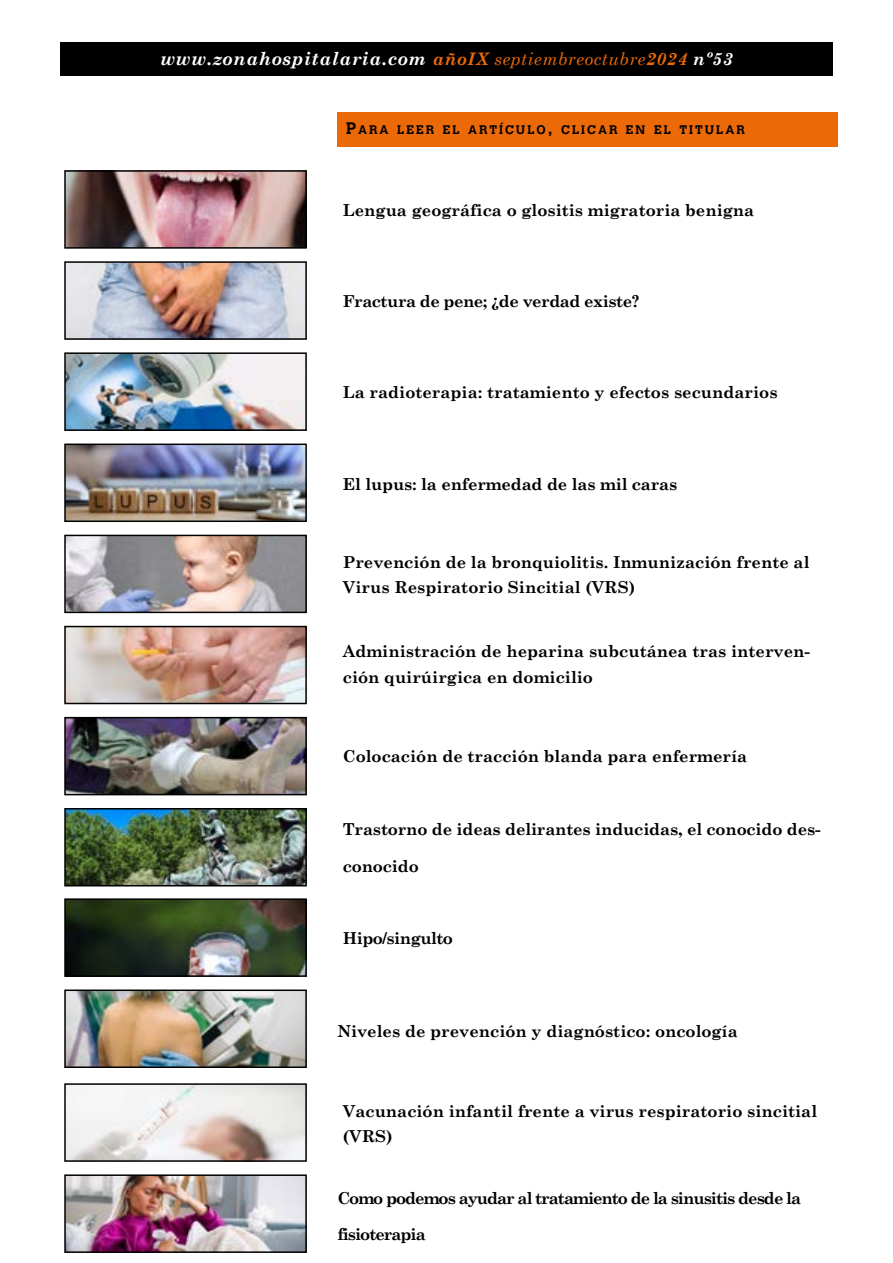
<style>
.page{position:relative;width:893px;height:1263px;background:#fff}
.page>*{position:absolute;margin:0;border:0;box-sizing:border-box;transform-origin:0 0}
.t1{font:italic 700 18px "Century Schoolbook";letter-spacing:.03em;color:#fff}
.t2{font:700 16.5px/25.5px "Century Schoolbook";color:#000}
.t3{font:700 16.5px/36px "Century Schoolbook";letter-spacing:-.06em;color:#000}
.t4{font:700 16.5px "Century Schoolbook";letter-spacing:-.03em;color:#000}
.t5{font:700 12.3px "Calvert MT Std";letter-spacing:.16em;color:#000}
.s1{font-size:17.25px;color:#ec6907}
.s2{font-weight:400;font-size:17.25px;color:#ec6907}
.s3{font-size:17.25px}
.s4{font-size:16.5px}
</style>
<div class="page">
<img style="left:67px;top:173px;width:237px;height:73px">
<div style="left:64px;top:170px;width:243px;height:79px;border:2px solid #000"></div>
<img style="left:67px;top:264px;width:237px;height:73px">
<div style="left:64px;top:261px;width:243px;height:79px;border:2px solid #000"></div>
<img style="left:67px;top:355px;width:237px;height:73px">
<div style="left:64px;top:352px;width:243px;height:79px;border:2px solid #000"></div>
<img style="left:67px;top:446px;width:237px;height:73px">
<div style="left:64px;top:443px;width:243px;height:79px;border:2px solid #000"></div>
<img style="left:67px;top:538px;width:237px;height:72px">
<div style="left:64px;top:535px;width:243px;height:78px;border:2px solid #000"></div>
<img style="left:67px;top:901px;width:237px;height:73px">
<div style="left:64px;top:898px;width:243px;height:79px;border:2px solid #000"></div>
<img style="left:67px;top:1086px;width:237px;height:73px">
<div style="left:64px;top:1083px;width:243px;height:79px;border:2px solid #000"></div>
<img style="left:67px;top:629px;width:237px;height:72px">
<div style="left:64px;top:626px;width:243px;height:78px;border:2px solid #000"></div>
<img style="left:67px;top:992px;width:237px;height:73px">
<div style="left:64px;top:989px;width:243px;height:79px;border:2px solid #000"></div>
<img style="left:67px;top:1177px;width:237px;height:73px">
<div style="left:64px;top:1174px;width:243px;height:79px;border:2px solid #000"></div>
<img style="left:67px;top:720px;width:237px;height:72px">
<div style="left:64px;top:717px;width:243px;height:78px;border:2px solid #000"></div>
<img style="left:67px;top:811px;width:237px;height:72px">
<div style="left:64px;top:808px;width:243px;height:78px;border:2px solid #000"></div>
<div style="left:338px;top:112px;width:500px;height:34px;background:#ec6907"></div>
<div style="left:60px;top:42px;width:773px;height:33px;background:#000"></div>
<p class="t1" style="left:160px;top:47px;width:574px">www.zonahospitalaria.com <span class="s1">añoIX</span> <span class="s2">septiembreoctubre</span><span class="s1">2024</span> <span class="s3">nº53</span></p>
<p class="t5" style="left:346px;top:122px;width:400px"><span class="s4">P</span>ARA LEER EL ARTÍCULO<span class="s4">,</span> CLICAR EN EL TITULAR</p>
<p class="t2" style="left:343px;top:197px;width:413px">Lengua geográfica o glositis migratoria benigna</p>
<p class="t4" style="left:343px;top:291px;width:298px">Fractura de pene; ¿de verdad existe?</p>
<p class="t2" style="left:343px;top:379px;width:436px">La radioterapia: tratamiento y efectos secundarios</p>
<p class="t2" style="left:343px;top:471px;width:336px">El lupus: la enfermedad de las mil caras</p>
<p class="t2" style="left:343px;top:549px;width:468px">Prevención de la bronquiolitis. Inmunización frente al<br>Virus Respiratorio Sincitial (VRS)</p>
<p class="t2" style="left:343px;top:638px;width:469px">Administración de heparina subcutánea tras interven&shy;ción quirúirgica en domicilio</p>
<p class="t2" style="left:343px;top:743px;width:406px">Colocación de tracción blanda para enfermería</p>
<p class="t2" style="left:343px;top:816px;width:479px">Trastorno de ideas delirantes inducidas, el conocido des-</p>
<p class="t2" style="left:343px;top:853px;width:77px">conocido</p>
<p class="t4" style="left:343px;top:928px;width:112px">Hipo/singulto</p>
<p class="t2" style="left:337px;top:1018px;width:402px">Niveles de prevención y diagnóstico: oncología</p>
<p class="t2" style="left:343px;top:1098px;width:476px">Vacunación infantil frente a virus respiratorio sincitial (VRS)</p>
<p class="t3" style="left:337px;top:1180px;width:465px">Como podemos ayudar al tratamiento de la sinusitis desde la fisioterapia</p>
</div>
